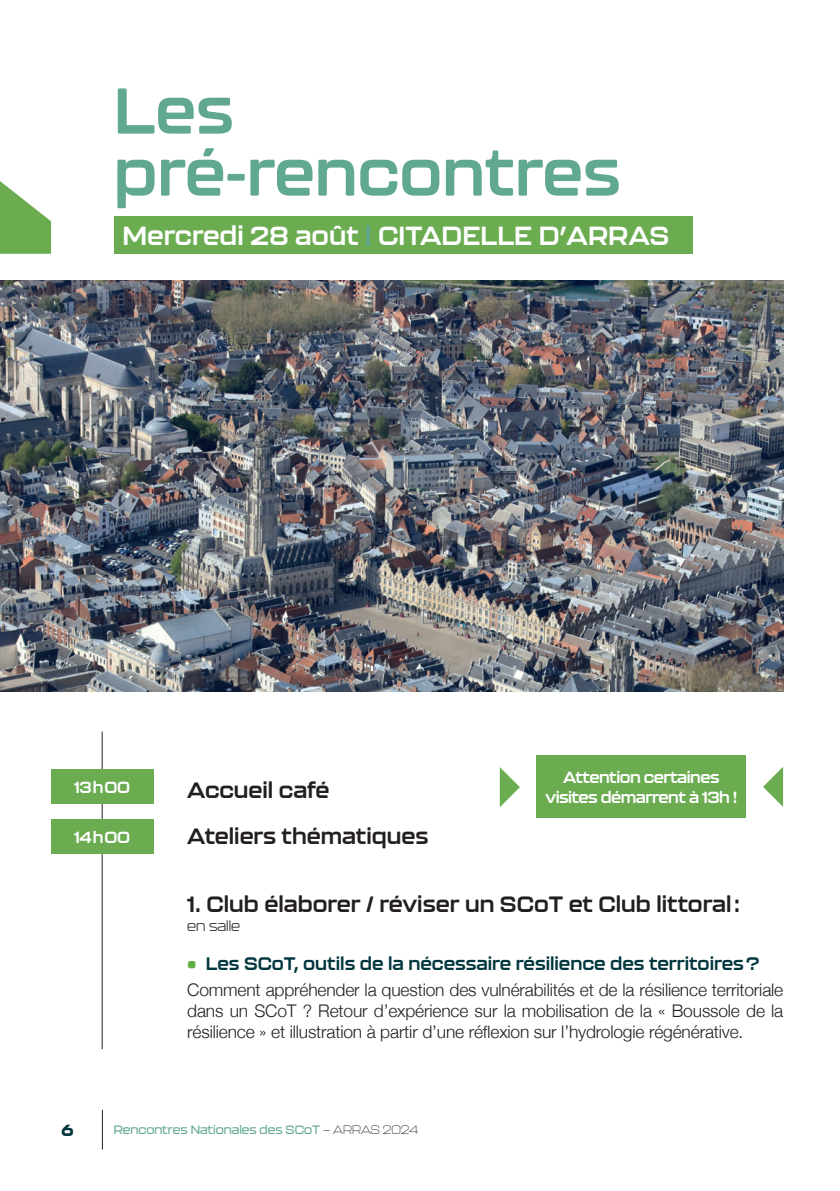
<style>
.page{position:relative;width:840px;height:1191px;background:#fff}
.page>*{position:absolute;margin:0;border:0;box-sizing:border-box;transform-origin:0 0}
.t1{font:700 64px/62px "Kallisto";color:#61a890}
.t2{font:700 26px "Kallisto";color:#fff}
.t3{font:700 22px/45.6px "Kallisto";color:#231f20}
.t4{font:700 18px "Kallisto";color:#00363d}
.t5{font:300 17.4px/20.8px "Helvetica Neue";letter-spacing:-.01em;color:#231f20;text-align:justify}
.t6{font:700 16px/19.2px "Kallisto";letter-spacing:-.03em;color:#fff;text-align:center}
.t7{font:800 16px "Kallisto";color:#00363d}
.t8{font:300 14px "Kallisto";color:#231f20}
.t9{font:500 12px "Kallisto";color:#61a890}
.s1{color:#61a890}
.s2{color:#5fae45}
.s3{font-weight:100;color:#231f20}
</style>
<div class="page">
<img style="left:0;top:281px;width:782px;height:411px">
<hr style="left:102px;top:731px;width:1px;height:318px;background:#231f20">
<div style="left:51px;top:770px;width:102px;height:34px;background:#6bac51"></div>
<div style="left:51px;top:819px;width:102px;height:34px;background:#6bac51"></div>
<div style="left:114px;top:216px;width:578px;height:38px;background:#6bac51"></div>
<svg style="left:0;top:181px;width:51px;height:73px"></svg>
<div style="left:536px;top:756px;width:209px;height:62px;background:#6bac51"></div>
<svg style="left:499px;top:767px;width:20px;height:40px"></svg>
<svg style="left:763px;top:768px;width:19px;height:38px"></svg>
<hr style="left:102px;top:1109px;width:1px;height:40px;background:#231f20">
<h1 class="t1" style="left:114px;top:78px;width:508px">Les pré-rencontres</h1>
<h2 class="t2" style="left:122px;top:220px;width:548px">Mercredi 28 août <span class="s1">|</span> CITADELLE D’ARRAS</h2>
<p class="t6" style="left:74px;top:777px;width:57px">13h00</p>
<p class="t6" style="left:74px;top:827px;width:57px">14h00</p>
<p class="t3" style="left:187px;top:766px;width:242px">Accueil café<br>Ateliers thématiques</p>
<p class="t6" style="left:545px;top:767px;width:193px">Attention certaines visites démarrent à 13h !</p>
<p class="t3" style="left:187px;top:880px;width:554px">1. Club élaborer / réviser un SCoT et Club littoral:</p>
<p class="t8" style="left:187px;top:918px;width:54px">en salle</p>
<p class="t4" style="left:187px;top:952px;width:573px"><span class="s2">•</span> Les SCoT, outils de la nécessaire résilience des territoires?</p>
<p class="t5" style="left:187px;top:978px;width:597px">Comment appréhender la question des vulnérabilités et de la résilience territoriale dans un SCoT ? Retour d’expérience sur la mobilisation de la « Boussole de la résilience » et illustration à partir d’une réflexion sur l’hydrologie régénérative.</p>
<p class="t7" style="left:61px;top:1120px;width:14px">6</p>
<p class="t9" style="left:114px;top:1122px;width:306px">Rencontres Nationales des SCoT <span class="s3">— ARRAS 2024</span></p>
</div>
